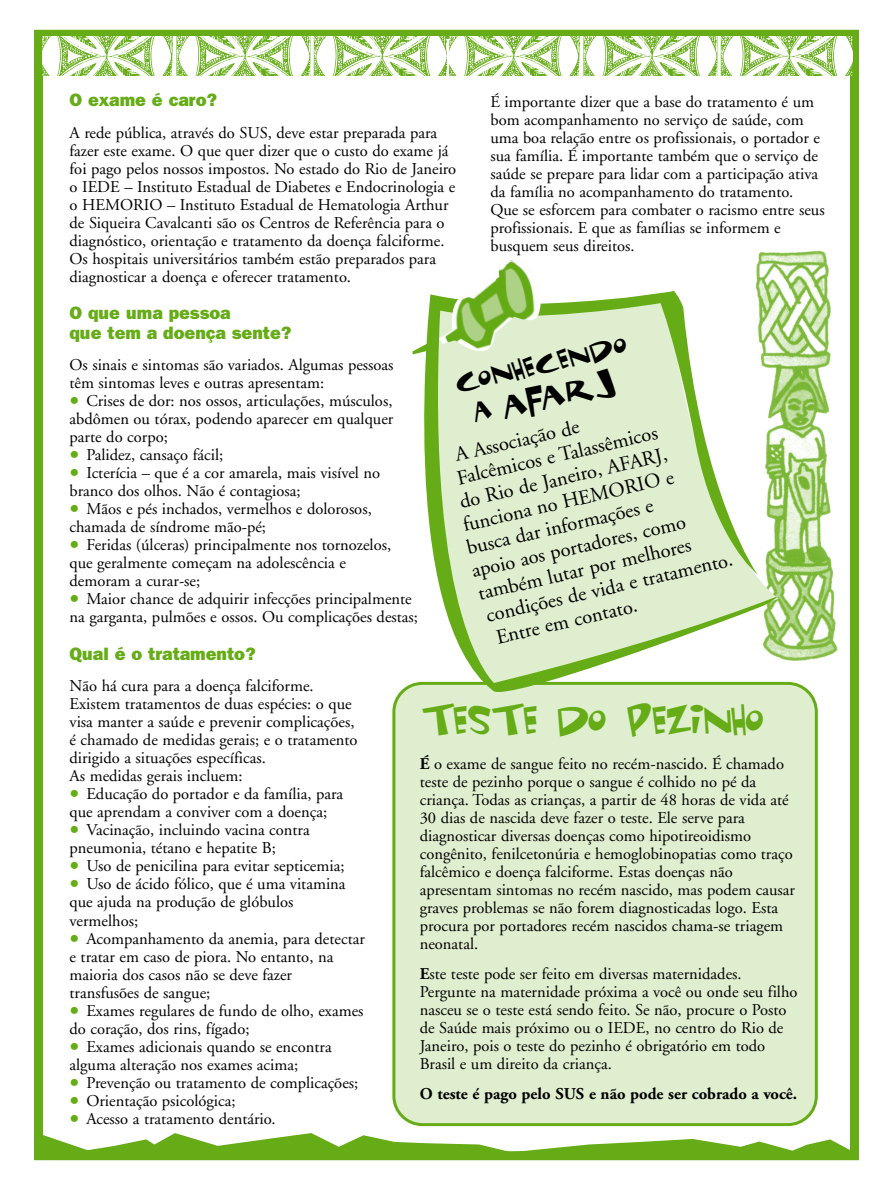
<style>
.page{position:relative;width:893px;height:1191px;background:#fff}
.page>*{position:absolute;margin:0;border:0;box-sizing:border-box;transform-origin:0 0}
.t1{font:39px "Funhouse";letter-spacing:-.125em;color:#65ac16;scale:.9 1}
.t2{font:31.2px "Funhouse";color:#000;scale:1.1 1}
.t3{font:27px "Funhouse";color:#000;scale:.95 1}
.t4{font:20.55px "Adobe Garamond";color:#000}
.t5{font:800 18px/19.5px "Franklin Gothic";color:#65ac16}
.t6{font:16.5px/18px "Adobe Garamond";color:#000}
.t7{font:700 16.5px "Adobe Garamond";color:#000}
.s1{font-size:25.5px;color:#65ac16}
.s2{font-size:27px}
.s3{font-weight:700}
</style>
<div class="page">
<img style="left:755px;top:250px;width:83px;height:411px">
<svg style="left:44px;top:1133px;width:805px;height:17px"></svg>
<div style="left:34px;top:30px;width:825px;height:1130px;border:9px solid #65ac16"></div>
<div style="left:392px;top:682px;width:426px;height:444px;background:#e0eed0"></div>
<svg style="left:395px;top:291px;width:387px;height:410px;fill:#e0eed0"></svg>
<img style="left:439px;top:260px;width:104px;height:92px">
<img style="left:42px;top:36px;width:404px;height:39px">
<img style="left:449px;top:36px;width:404px;height:39px">
<p class="t5" style="left:70px;top:92px;width:149px">O exame é caro?</p>
<p class="t6" style="left:70px;top:125px;width:388px">A rede pública, através do SUS, deve estar preparada para fazer este exame. O que quer dizer que o custo do exame já foi pago pelos nossos impostos. No estado do Rio de Janeiro o IEDE – Instituto Estadual de Diabetes e Endocrinologia e o HEMORIO – Instituto Estadual de Hematologia Arthur de Siqueira Cavalcanti são os Centros de Referência para o diagnóstico, orientação e tratamento da doença falciforme.<br>Os hospitais universitários também estão preparados para diagnosticar a doença e oferecer tratamento.</p>
<p class="t5" style="left:70px;top:305px;width:224px">O que uma pessoa<br>que tem a doença sente?</p>
<p class="t6" style="left:70px;top:357px;width:326px">Os sinais e sintomas são variados. Algumas pessoas têm sintomas leves e outras apresentam:</p>
<p class="t6" style="left:70px;top:393px;width:325px;text-align:justify"><span class="s1">•</span> Crises de dor: nos ossos, articulações, músculos, abdômen ou tórax, podendo aparecer em qualquer parte do corpo;</p>
<p class="t6" style="left:70px;top:447px;width:155px"><span class="s1">•</span> Palidez, cansaço fácil;</p>
<p class="t6" style="left:70px;top:465px;width:312px"><span class="s1">•</span> Icterícia – que é a cor amarela, mais visível no branco dos olhos. Não é contagiosa;</p>
<p class="t6" style="left:70px;top:501px;width:304px"><span class="s1">•</span> Mãos e pés inchados, vermelhos e dolorosos, chamada de síndrome mão-pé;</p>
<p class="t6" style="left:70px;top:537px;width:323px"><span class="s1">•</span> Feridas (úlceras) principalmente nos tornozelos, que geralmente começam na adolescência e demoram a curar-se;</p>
<p class="t6" style="left:70px;top:591px;width:350px"><span class="s1">•</span> Maior chance de adquirir infecções principalmente na garganta, pulmões e ossos. Ou complicações destas;</p>
<p class="t5" style="left:70px;top:645px;width:188px">Qual é o tratamento?</p>
<p class="t6" style="left:70px;top:678px;width:290px">Não há cura para a doença falciforme.<br>Existem tratamentos de duas espécies: o que visa manter a saúde e prevenir complicações, é chamado de medidas gerais; e o tratamento dirigido a situações específicas.<br>As medidas gerais incluem:</p>
<p class="t6" style="left:70px;top:786px;width:275px"><span class="s1">•</span> Educação do portador e da família, para que aprendam a conviver com a doença;</p>
<p class="t6" style="left:70px;top:822px;width:242px"><span class="s1">•</span> Vacinação, incluindo vacina contra pneumonia, tétano e hepatite B;</p>
<p class="t6" style="left:70px;top:858px;width:276px"><span class="s1">•</span> Uso de penicilina para evitar septicemia;</p>
<p class="t6" style="left:70px;top:876px;width:278px"><span class="s1">•</span> Uso de ácido fólico, que é uma vitamina que ajuda na produção de glóbulos vermelhos;</p>
<p class="t6" style="left:70px;top:930px;width:297px"><span class="s1">•</span> Acompanhamento da anemia, para detectar e tratar em caso de piora. No entanto, na maioria dos casos não se deve fazer transfusões de sangue;</p>
<p class="t6" style="left:70px;top:1002px;width:295px"><span class="s1">•</span> Exames regulares de fundo de olho, exames do coração, dos rins, fígado;</p>
<p class="t6" style="left:70px;top:1038px;width:264px"><span class="s1">•</span> Exames adicionais quando se encontra alguma alteração nos exames acima;</p>
<p class="t6" style="left:70px;top:1074px;width:290px"><span class="s1">•</span> Prevenção ou tratamento de complicações;</p>
<p class="t6" style="left:70px;top:1092px;width:168px"><span class="s1">•</span> Orientação psicológica;</p>
<p class="t6" style="left:70px;top:1110px;width:208px"><span class="s1">•</span> Acesso a tratamento dentário.</p>
<p class="t6" style="left:490px;top:94px;width:336px">É importante dizer que a base do tratamento é um bom acompanhamento no serviço de saúde, com uma boa relação entre os profissionais, o portador e sua família. É importante também que o serviço de saúde se prepare para lidar com a participação ativa da família no acompanhamento do tratamento.<br>Que se esforcem para combater o racismo entre seus profissionais. E que as famílias se informem e busquem seus direitos.</p>
<h3 class="t3" style="left:451px;top:368px;width:188px;rotate:-13deg">Conhecendo</h3>
<h2 class="t2" style="left:468px;top:397px;width:136px;rotate:-13deg"><span class="s2">a</span> Afarj</h2>
<p class="t4" style="left:453px;top:447px;width:129px;rotate:-13deg">A Associação de</p>
<p class="t4" style="left:455px;top:470px;width:207px;rotate:-13deg">Falcêmicos e Talassêmicos</p>
<p class="t4" style="left:458px;top:493px;width:214px;rotate:-13deg">do Rio de Janeiro, AFARJ,</p>
<p class="t4" style="left:461px;top:517px;width:217px;rotate:-13deg">funciona no HEMORIO e</p>
<p class="t4" style="left:465px;top:540px;width:192px;rotate:-13deg">busca dar informações e</p>
<p class="t4" style="left:470px;top:563px;width:221px;rotate:-13deg">apoio aos portadores, como</p>
<p class="t4" style="left:477px;top:585px;width:219px;rotate:-13deg">também lutar por melhores</p>
<p class="t4" style="left:485px;top:607px;width:254px;rotate:-13deg">condições de vida e tratamento.</p>
<p class="t4" style="left:495px;top:629px;width:146px;rotate:-13deg">Entre em contato.</p>
<h1 class="t1" style="left:420px;top:697px;width:386px">Teste do pezinho</h1>
<p class="t6" style="left:420px;top:756px;width:377px"><span class="s3">É</span> o exame de sangue feito no recém-nascido. É chamado teste de pezinho porque o sangue é colhido no pé da criança. Todas as crianças, a partir de 48 horas de vida até 30 dias de nascida deve fazer o teste. Ele serve para diagnosticar diversas doenças como hipotireoidismo congênito, fenilcetonúria e hemoglobinopatias como traço falcêmico e doença falciforme. Estas doenças não apresentam sintomas no recém nascido, mas podem causar graves problemas se não forem diagnosticadas logo. Esta procura por portadores recém nascidos chama-se triagem neonatal.</p>
<p class="t6" style="left:420px;top:966px;width:379px"><span class="s3">E</span>ste teste pode ser feito em diversas maternidades.<br>Pergunte na maternidade próxima a você ou onde seu filho nasceu se o teste está sendo feito. Se não, procure o Posto de Saúde mais próximo ou o IEDE, no centro do Rio de Janeiro, pois o teste do pezinho é obrigatório em todo Brasil e um direito da criança.</p>
<p class="t7" style="left:420px;top:1087px;width:379px">O teste é pago pelo SUS e não pode ser cobrado a você.</p>
</div>
